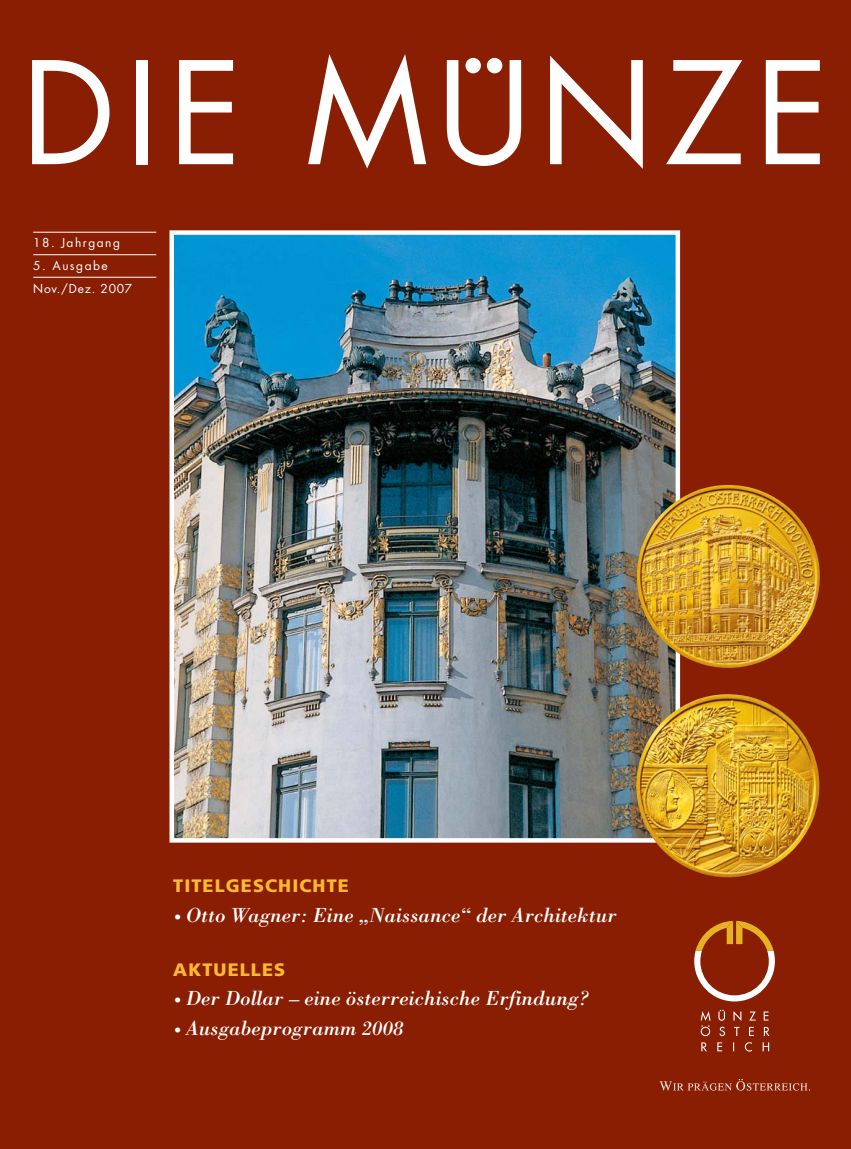
<style>
.page{position:relative;width:851px;height:1149px;background:#fff}
.page>*{position:absolute;margin:0;border:0;box-sizing:border-box;transform-origin:0 0}
.t1{font:138px "Futura";letter-spacing:.075em;color:#fff}
.t2{font:italic 21px "Bodoni";color:#fff}
.t3{font:900 18px "Frutiger";letter-spacing:.06em;color:#fdb932}
.t4{font:12px/22.5px "Futura";letter-spacing:.06em;color:#fff}
.t5{font:12px "Futura";letter-spacing:.125em;color:#fff}
.s1{font-size:15px}
</style>
<div class="page">
<div style="left:0;top:1px;width:850px;height:1147px;background:#8a1e03"></div>
<svg style="left:694px;top:920px;width:80px;height:81px"></svg>
<svg style="left:659px;top:1079px;width:151px;height:11px"></svg>
<svg style="left:700px;top:1009px;width:69px;height:42px"></svg>
<img style="left:174px;top:235px;width:501px;height:602px">
<div style="left:169px;top:230px;width:511px;height:612px;border:4px solid #fff"></div>
<hr style="left:33px;top:232px;width:123px;height:1px;background:#fff">
<hr style="left:33px;top:254px;width:123px;height:1px;background:#fff">
<hr style="left:33px;top:277px;width:123px;height:1px;background:#fff">
<img style="left:636px;top:484px;width:183px;height:183px">
<img style="left:636px;top:694px;width:183px;height:182px">
<h1 class="t1" style="left:22px;top:50px;width:808px">DIE MUNZE</h1>
<h1 class="t1" style="left:452px;top:-43px;width:44px">.</h1>
<h1 class="t1" style="left:473px;top:-43px;width:44px">.</h1>
<p class="t5" style="left:33px;top:237px;width:88px">18. Jahrgang</p>
<p class="t4" style="left:33px;top:255px;width:101px">5. Ausgabe<br>Nov./Dez. 2007</p>
<p class="t3" style="left:173px;top:878px;width:177px">TITELGESCHICHTE</p>
<p class="t2" style="left:173px;top:907px;width:445px"><span class="s1">•</span> Otto Wagner: Eine „Naissance“ der Architektur</p>
<p class="t3" style="left:173px;top:961px;width:113px">AKTUELLES</p>
<p class="t2" style="left:173px;top:990px;width:417px"><span class="s1">•</span> Der Dollar – eine österreichische Erfindung?</p>
<p class="t2" style="left:173px;top:1020px;width:232px"><span class="s1">•</span> Ausgabeprogramm 2008</p>
</div>
